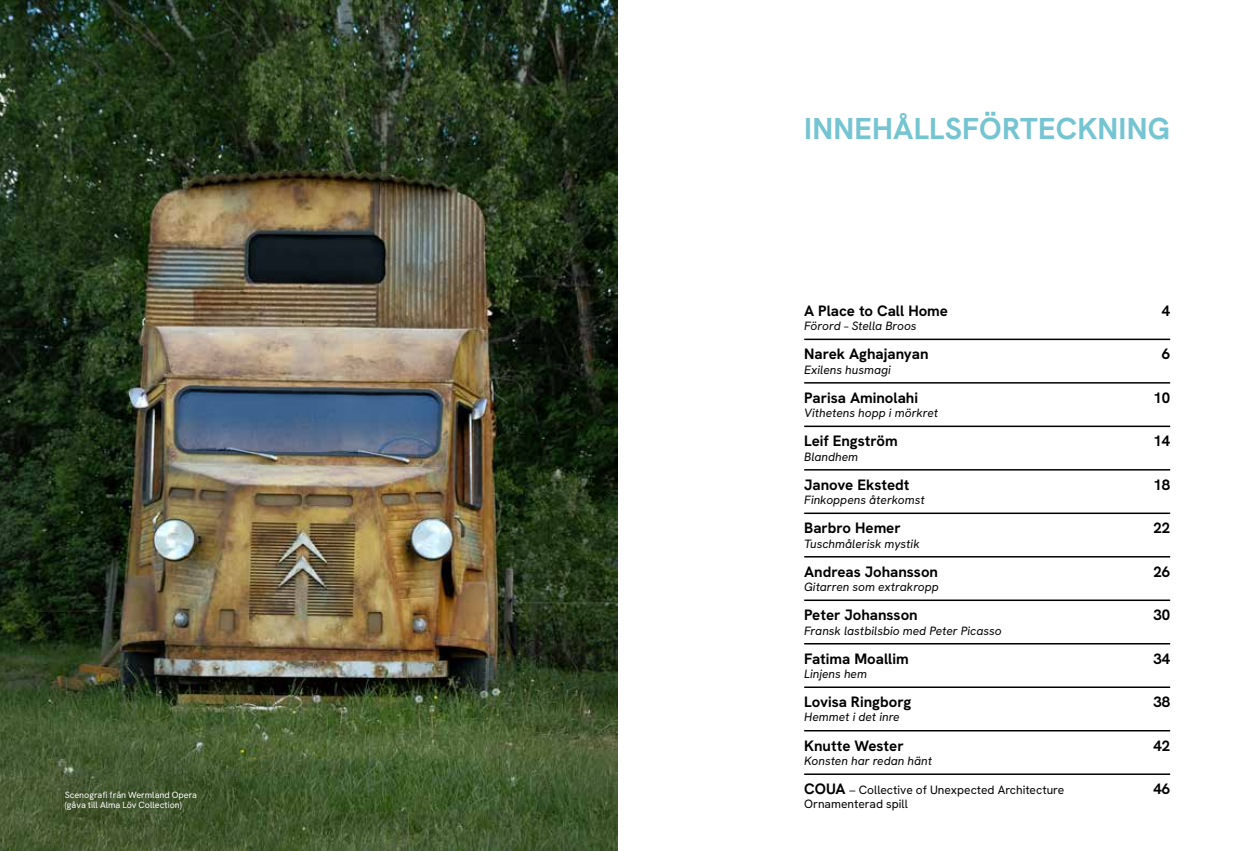
<style>
.page{position:relative;width:1234px;height:851px;background:#fff}
.page>*{position:absolute;margin:0;border:0;box-sizing:border-box;transform-origin:0 0}
.t1{font:700 30.15px "HK Grotesk";letter-spacing:.005em;color:#74c4d1}
.t2{font:700 15px "HK Grotesk";color:#000}
.t3{font:italic 12px "HK Grotesk";color:#000}
.t4{font:12px "HK Grotesk";color:#000}
.t5{font:9px/10.8px "HK Grotesk";color:#fff}
.s1{font-weight:700;font-size:15px}
</style>
<div class="page">
<img style="left:0;top:0;width:617px;height:850px">
<hr style="left:804px;top:338px;width:365px;height:2px;background:#000">
<hr style="left:804px;top:382px;width:365px;height:1px;background:#000">
<hr style="left:804px;top:425px;width:365px;height:2px;background:#000">
<hr style="left:804px;top:469px;width:365px;height:1px;background:#000">
<hr style="left:804px;top:512px;width:365px;height:2px;background:#000">
<hr style="left:804px;top:556px;width:365px;height:1px;background:#000">
<hr style="left:804px;top:599px;width:365px;height:2px;background:#000">
<hr style="left:804px;top:643px;width:365px;height:1px;background:#000">
<hr style="left:804px;top:686px;width:365px;height:2px;background:#000">
<hr style="left:804px;top:729px;width:365px;height:2px;background:#000">
<hr style="left:804px;top:773px;width:365px;height:1px;background:#000">
<p class="t5" style="left:65px;top:788px;width:134px">Scenografi från Wermland Opera (gåva till Alma Löv Collection)</p>
<h1 class="t1" style="left:804px;top:108px;width:367px">INNEHÅLLSFÖRTECKNING</h1>
<p class="t2" style="left:804px;top:300px;width:145px">A Place to Call Home</p>
<p class="t2" style="left:1161px;top:300px;width:10px">4</p>
<p class="t3" style="left:804px;top:318px;width:114px">Förord – Stella Broos</p>
<p class="t2" style="left:804px;top:344px;width:126px">Narek Aghajanyan</p>
<p class="t2" style="left:1161px;top:344px;width:10px">6</p>
<p class="t3" style="left:804px;top:361px;width:88px">Exilens husmagi</p>
<p class="t2" style="left:804px;top:387px;width:115px">Parisa Aminolahi</p>
<p class="t2" style="left:1152px;top:387px;width:18px">10</p>
<p class="t3" style="left:804px;top:405px;width:135px">Vithetens hopp i mörkret</p>
<p class="t2" style="left:804px;top:431px;width:95px">Leif Engström</p>
<p class="t2" style="left:1152px;top:431px;width:18px">14</p>
<p class="t3" style="left:804px;top:448px;width:55px">Blandhem</p>
<p class="t2" style="left:804px;top:474px;width:107px">Janove Ekstedt</p>
<p class="t2" style="left:1152px;top:474px;width:18px">18</p>
<p class="t3" style="left:804px;top:492px;width:122px">Finkoppens återkomst</p>
<p class="t2" style="left:804px;top:518px;width:98px">Barbro Hemer</p>
<p class="t2" style="left:1152px;top:518px;width:18px">22</p>
<p class="t3" style="left:804px;top:535px;width:117px">Tuschmålerisk mystik</p>
<p class="t2" style="left:804px;top:561px;width:135px">Andreas Johansson</p>
<p class="t2" style="left:1152px;top:561px;width:18px">26</p>
<p class="t3" style="left:804px;top:579px;width:136px">Gitarren som extrakropp</p>
<p class="t2" style="left:804px;top:605px;width:115px">Peter Johansson</p>
<p class="t2" style="left:1152px;top:605px;width:18px">30</p>
<p class="t3" style="left:804px;top:622px;width:199px">Fransk lastbilsbio med Peter Picasso</p>
<p class="t2" style="left:804px;top:648px;width:106px">Fatima Moallim</p>
<p class="t2" style="left:1152px;top:648px;width:18px">34</p>
<p class="t3" style="left:804px;top:666px;width:64px">Linjens hem</p>
<p class="t2" style="left:804px;top:692px;width:108px">Lovisa Ringborg</p>
<p class="t2" style="left:1152px;top:692px;width:18px">38</p>
<p class="t3" style="left:804px;top:709px;width:97px">Hemmet i det inre</p>
<p class="t2" style="left:804px;top:735px;width:101px">Knutte Wester</p>
<p class="t2" style="left:1152px;top:735px;width:18px">42</p>
<p class="t3" style="left:804px;top:752px;width:129px">Konsten har redan hänt</p>
<p class="t4" style="left:804px;top:781px;width:261px"><span class="s1">COUA</span> – Collective of Unexpected Architecture</p>
<p class="t2" style="left:1152px;top:778px;width:18px">46</p>
<p class="t4" style="left:804px;top:796px;width:105px">Ornamenterad spill</p>
</div>
